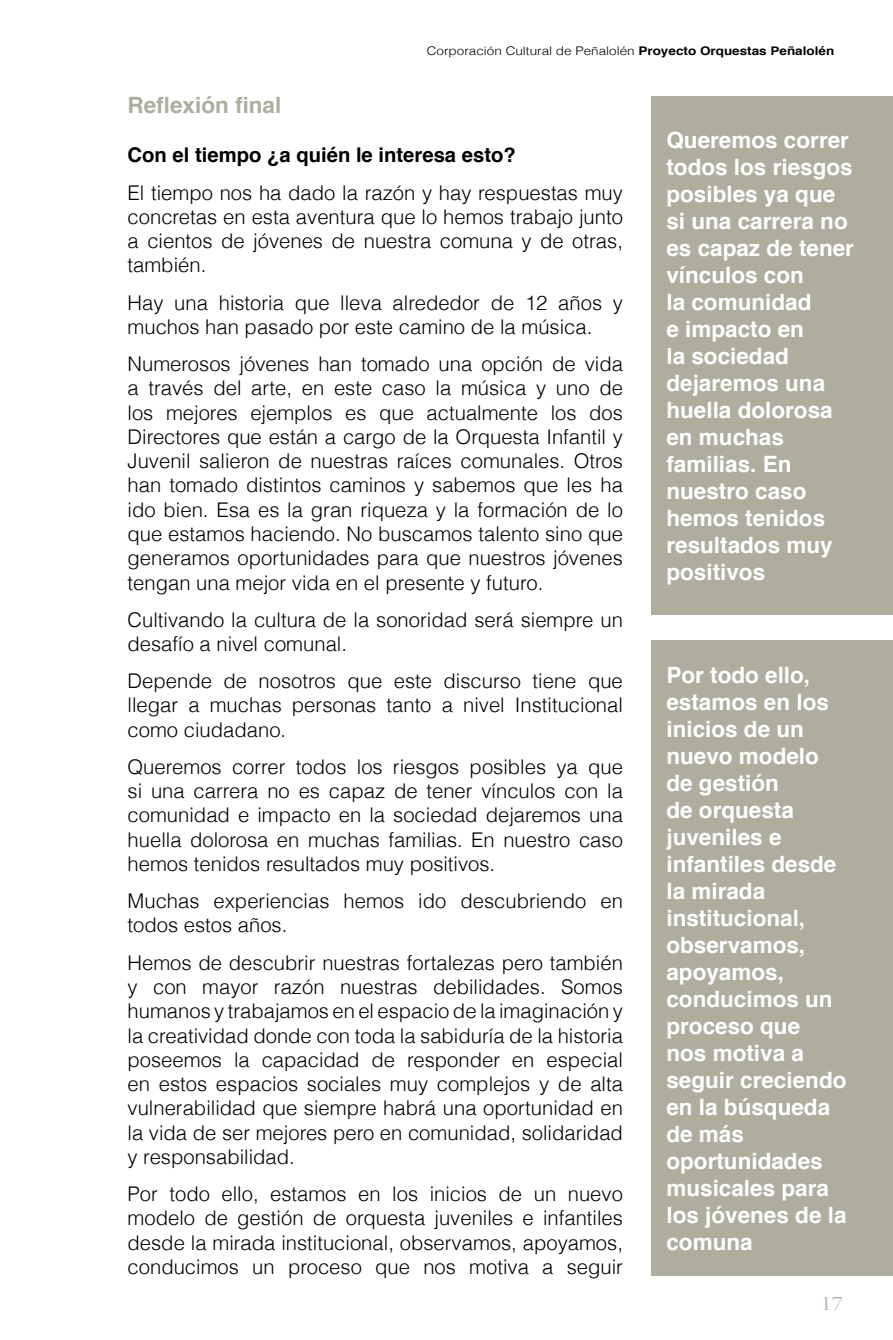
<style>
.page{position:relative;width:893px;height:1340px;background:#fff}
.page>*{position:absolute;margin:0;border:0;box-sizing:border-box;transform-origin:0 0}
.t1{font:700 22.5px/27px "Helvetica";color:#fff}
.t2{font:700 22.5px "Helvetica";color:#aead9e}
.t3{font:21.82px "Arno Pro Light Display";color:#aead9e;scale:1.14 1}
.t4{font:300 20.25px/24.3px "Helvetica";color:#000;text-align:justify}
.t5{font:700 20.25px "Helvetica";color:#000}
.t6{font:300 11.92px "Helvetica";color:#000;scale:1.14 1}
.s1{font-weight:700}
</style>
<div class="page">
<div style="left:651px;top:96px;width:242px;height:518px;background:#aead9e"></div>
<div style="left:651px;top:640px;width:242px;height:636px;background:#aead9e"></div>
<p class="t6" style="left:427px;top:41px;width:359px">Corporación Cultural de Peñalolén <span class="s1">Proyecto Orquestas Peñalolén</span></p>
<p class="t2" style="left:128px;top:86px;width:155px">Reflexión final</p>
<p class="t5" style="left:128px;top:139px;width:390px">Con el tiempo ¿a quién le interesa esto?</p>
<p class="t4" style="left:128px;top:179px;width:497px">El tiempo nos ha dado la razón y hay respuestas muy concretas en esta aventura que lo hemos trabajo junto a cientos de jóvenes de nuestra comuna y de otras, también.</p>
<p class="t4" style="left:128px;top:289px;width:497px">Hay una historia que lleva alrededor de 12 años y muchos han pasado por este camino de la música.</p>
<p class="t4" style="left:128px;top:350px;width:497px">Numerosos jóvenes han tomado una opción de vida a través del arte, en este caso la música y uno de los mejores ejemplos es que actualmente los dos Directores que están a cargo de la Orquesta Infantil y Juvenil salieron de nuestras raíces comunales. Otros han tomado distintos caminos y sabemos que les ha ido bien. Esa es la gran riqueza y la formación de lo que estamos haciendo. No buscamos talento sino que generamos oportunidades para que nuestros jóvenes tengan una mejor vida en el presente y futuro.</p>
<p class="t4" style="left:128px;top:606px;width:497px">Cultivando la cultura de la sonoridad será siempre un desafío a nivel comunal.</p>
<p class="t4" style="left:128px;top:668px;width:497px">Depende de nosotros que este discurso tiene que llegar a muchas personas tanto a nivel Institucional como ciudadano.</p>
<p class="t4" style="left:128px;top:753px;width:497px">Queremos correr todos los riesgos posibles ya que si una carrera no es capaz de tener vínculos con la comunidad e impacto en la sociedad dejaremos una huella dolorosa en muchas familias. En nuestro caso hemos tenidos resultados muy positivos.</p>
<p class="t4" style="left:128px;top:887px;width:497px">Muchas experiencias hemos ido descubriendo en todos estos años.</p>
<p class="t4" style="left:128px;top:949px;width:497px">Hemos de descubrir nuestras fortalezas pero también y con mayor razón nuestras debilidades. Somos humanos y trabajamos en el espacio de la imaginación y la creatividad donde con toda la sabiduría de la historia poseemos la capacidad de responder en especial en estos espacios sociales muy complejos y de alta vulnerabilidad que siempre habrá una oportunidad en la vida de ser mejores pero en comunidad, solidaridad y responsabilidad.</p>
<p class="t4" style="left:128px;top:1180px;width:497px">Por todo ello, estamos en los inicios de un nuevo modelo de gestión de orquesta juveniles e infantiles desde la mirada institucional, observamos, apoyamos, conducimos un proceso que nos motiva a seguir</p>
<p class="t1" style="left:666px;top:126px;width:189px">Queremos correr todos los riesgos posibles ya que si una carrera no es capaz de tener vínculos con<br>la comunidad<br>e impacto en<br>la sociedad dejaremos una huella dolorosa en muchas familias. En nuestro caso hemos tenidos resultados muy positivos</p>
<p class="t1" style="left:666px;top:662px;width:182px">Por todo ello, estamos en los inicios de un nuevo modelo de gestión<br>de orquesta juveniles e infantiles desde la mirada institucional, observamos, apoyamos, conducimos un proceso que<br>nos motiva a seguir creciendo en la búsqueda de más oportunidades musicales para los jóvenes de la comuna</p>
<p class="t3" style="left:821px;top:1291px;width:21px">17</p>
</div>
